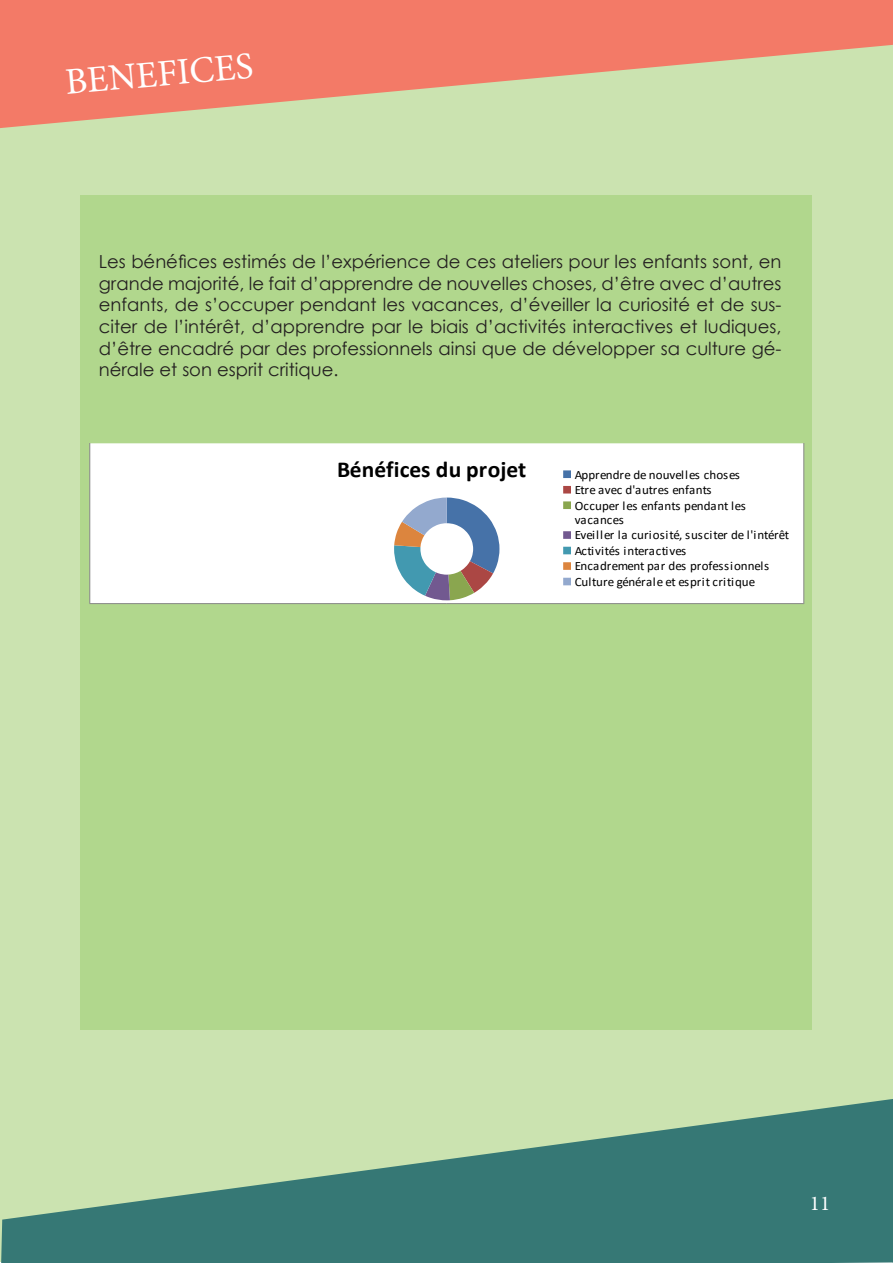
<style>
.page{position:relative;width:893px;height:1263px;background:#fff}
.page>*{position:absolute;margin:0;border:0;box-sizing:border-box;transform-origin:0 0}
.t1{font:37.5px "Minion Pro";color:#fff}
.t2{font:700 22.95px "Calibri";color:#000}
.t3{font:21px "Minion Pro";color:#fff}
.t4{font:18px/21.6px "Century Gothic";color:#231f20;text-align:justify}
.t5{font:12.75px/15.5px "Calibri";color:#000}
</style>
<div class="page">
<div style="left:0;top:0;width:893px;height:1262px;background:#cbe3b0"></div>
<div style="left:81px;top:195px;width:731px;height:835px;background:#b1d78d"></div>
<svg style="left:1px;top:1099px;width:892px;height:164px;fill:#367875"></svg>
<svg style="left:0;top:0;width:893px;height:128px;fill:#f37a67"></svg>
<hr style="left:892px;top:1185px;width:1px;height:78px;background:#367875">
<svg style="left:89px;top:443px;width:716px;height:161px;background:#f5f6f7"></svg>
<p class="t1" style="left:63px;top:57px;width:190px;rotate:-5deg">BENEFICES</p>
<p class="t4" style="left:99px;top:251px;width:684px">Les bénéfices estimés de l’expérience de ces ateliers pour les enfants sont, en grande majorité, le fait d’apprendre de nouvelles choses, d’être avec d’autres enfants, de s’occuper pendant les vacances, d’éveiller la curiosité et de sus&shy;citer de l’intérêt, d’apprendre par le biais d’activités interactives et ludiques, d’être encadré par des professionnels ainsi que de développer sa culture gé&shy;nérale et son esprit critique.</p>
<p class="t2" style="left:337px;top:454px;width:190px">Bénéfices du projet</p>
<p class="t5" style="left:575px;top:466px;width:173px">Apprendre de nouvelles choses<br>Etre avec d'autres enfants<br>Occuper les enfants pendant les</p>
<p class="t5" style="left:575px;top:511px;width:216px">vacances<br>Eveiller la curiosité, susciter de l'intérêt<br>Activités interactives<br>Encadrement par des professionnels<br>Culture générale et esprit critique</p>
<p class="t3" style="left:810px;top:1189px;width:22px">11</p>
</div>
